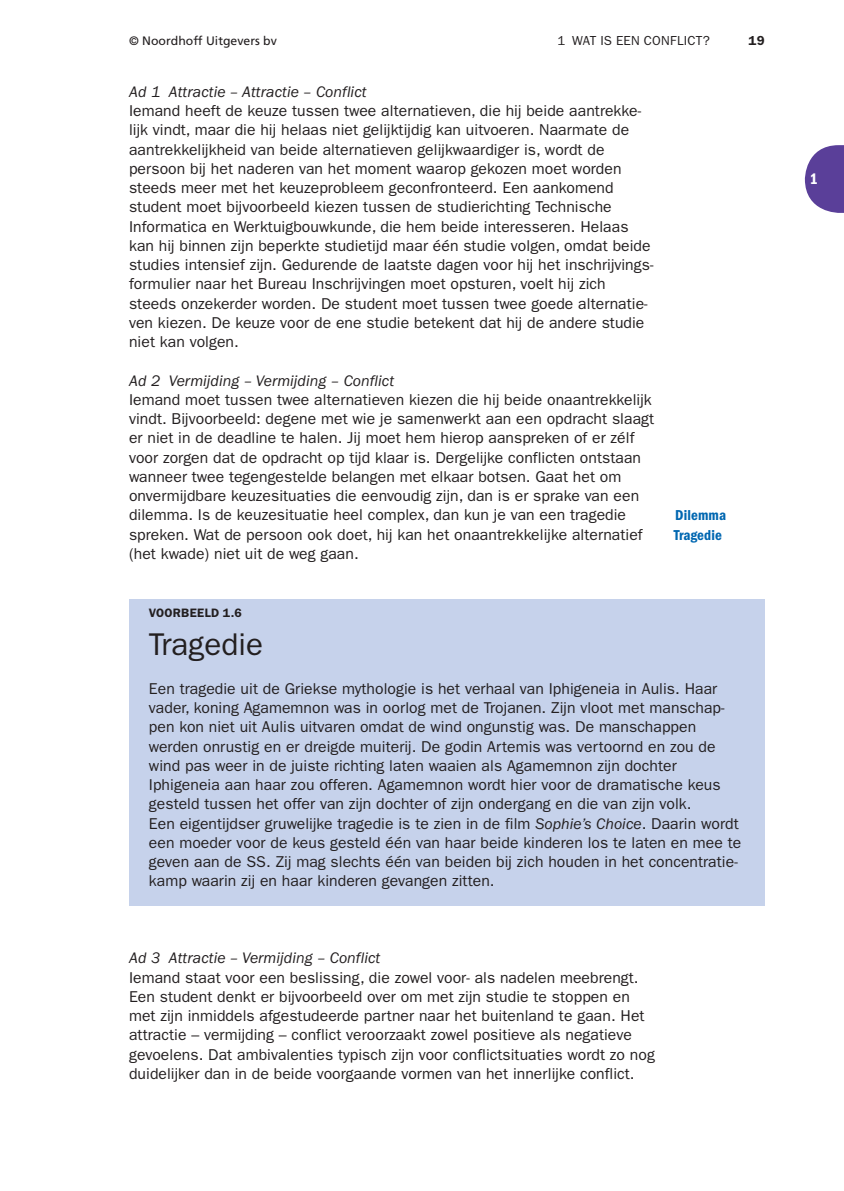
<style>
.page{position:relative;width:844px;height:1191px;background:#fff}
.page>*{position:absolute;margin:0;border:0;box-sizing:border-box;transform-origin:0 0}
.t1{font:31.5px "Franklin Gothic";color:#231f20}
.t2{font:15.75px/19.2px "Franklin Gothic";letter-spacing:.005em;color:#231f20}
.t3{font:italic 15.75px "Franklin Gothic";letter-spacing:.005em;color:#231f20}
.t4{font:600 condensed 15.75px "Franklin Gothic";color:#fff}
.t5{font:600 condensed 14.88px/19.2px "Franklin Gothic";letter-spacing:.01em;color:#0067b1}
.t6{font:13.12px "Franklin Gothic";letter-spacing:.02em;color:#231f20}
.t7{font:600 13.12px "Franklin Gothic";color:#231f20}
.t8{font:12.25px "Frutiger";color:#231f20}
.t9{font:600 12.25px "Franklin Gothic";letter-spacing:.02em;color:#231f20}
.s1{font-style:italic}
</style>
<div class="page">
<svg style="left:804px;top:145px;width:39px;height:68px"></svg>
<div style="left:129px;top:598px;width:635px;height:307px;background:#c6d2eb"></div>
<p class="t8" style="left:129px;top:35px;width:149px">© Noordhoff Uitgevers bv</p>
<p class="t6" style="left:557px;top:36px;width:154px">1 WAT IS EEN CONFLICT?</p>
<p class="t7" style="left:748px;top:36px;width:18px">19</p>
<p class="t3" style="left:129px;top:86px;width:239px">Ad 1 Attractie – Attractie – Conflict</p>
<p class="t2" style="left:129px;top:102px;width:526px">Iemand heeft de keuze tussen twee alternatieven, die hij beide aantrekke&shy;lijk vindt, maar die hij helaas niet gelijktijdig kan uitvoeren. Naarmate de aantrekkelijkheid van beide alternatieven gelijkwaardiger is, wordt de persoon bij het naderen van het moment waarop gekozen moet worden steeds meer met het keuzeprobleem geconfronteerd. Een aankomend student moet bijvoorbeeld kiezen tussen de studierichting Technische Informatica en Werktuigbouwkunde, die hem beide interesseren. Helaas kan hij binnen zijn beperkte studietijd maar één studie volgen, omdat beide studies intensief zijn. Gedurende de laatste dagen voor hij het inschrijvings&shy;formulier naar het Bureau Inschrijvingen moet opsturen, voelt hij zich steeds onzekerder worden. De student moet tussen twee goede alternatie&shy;ven kiezen. De keuze voor de ene studie betekent dat hij de andere studie niet kan volgen.</p>
<p class="t3" style="left:129px;top:375px;width:266px">Ad 2 Vermijding – Vermijding – Conflict</p>
<p class="t2" style="left:129px;top:391px;width:526px">Iemand moet tussen twee alternatieven kiezen die hij beide onaantrekkelijk vindt. Bijvoorbeeld: degene met wie je samenwerkt aan een opdracht slaagt er niet in de deadline te halen. Jij moet hem hierop aanspreken of er zélf voor zorgen dat de opdracht op tijd klaar is. Dergelijke conflicten ontstaan wanneer twee tegengestelde belangen met elkaar botsen. Gaat het om onvermijdbare keuzesituaties die eenvoudig zijn, dan is er sprake van een dilemma . Is de keuzesituatie heel complex, dan kun je van een tragedie spreken. Wat de persoon ook doet, hij kan het onaantrekkelijke alternatief (het kwade) niet uit de weg gaan.</p>
<p class="t5" style="left:673px;top:507px;width:54px">Dilemma<br>Tragedie</p>
<p class="t9" style="left:149px;top:608px;width:94px">VOORBEELD 1.6</p>
<h1 class="t1" style="left:149px;top:633px;width:116px">Tragedie</h1>
<p class="t2" style="left:149px;top:680px;width:593px">Een tragedie uit de Griekse mythologie is het verhaal van Iphigeneia in Aulis. Haar vader, koning Agamemnon was in oorlog met de Trojanen. Zijn vloot met manschap&shy;pen kon niet uit Aulis uitvaren omdat de wind ongunstig was. De manschappen werden onrustig en er dreigde muiterij. De godin Artemis was vertoornd en zou de wind pas weer in de juiste richting laten waaien als Agamemnon zijn dochter Iphigeneia aan haar zou offeren. Agamemnon wordt hier voor de dramatische keus gesteld tussen het offer van zijn dochter of zijn ondergang en die van zijn volk.<br>Een eigentijdser gruwelijke tragedie is te zien in de film <span class="s1">Sophie’s Choice</span>. Daarin wordt een moeder voor de keus gesteld één van haar beide kinderen los te laten en mee te geven aan de SS. Zij mag slechts één van beiden bij zich houden in het concentratie&shy;kamp waarin zij en haar kinderen gevangen zitten.</p>
<p class="t3" style="left:129px;top:952px;width:253px">Ad 3 Attractie – Vermijding – Conflict</p>
<p class="t2" style="left:129px;top:969px;width:527px">Iemand staat voor een beslissing, die zowel voor- als nadelen meebrengt.<br>Een student denkt er bijvoorbeeld over om met zijn studie te stoppen en met zijn inmiddels afgestudeerde partner naar het buitenland te gaan. Het attractie – vermijding – conflict veroorzaakt zowel positieve als negatieve gevoelens. Dat ambivalenties typisch zijn voor conflictsituaties wordt zo nog duidelijker dan in de beide voorgaande vormen van het innerlijke conflict.</p>
<p class="t4" style="left:809px;top:173px;width:10px">1</p>
</div>
